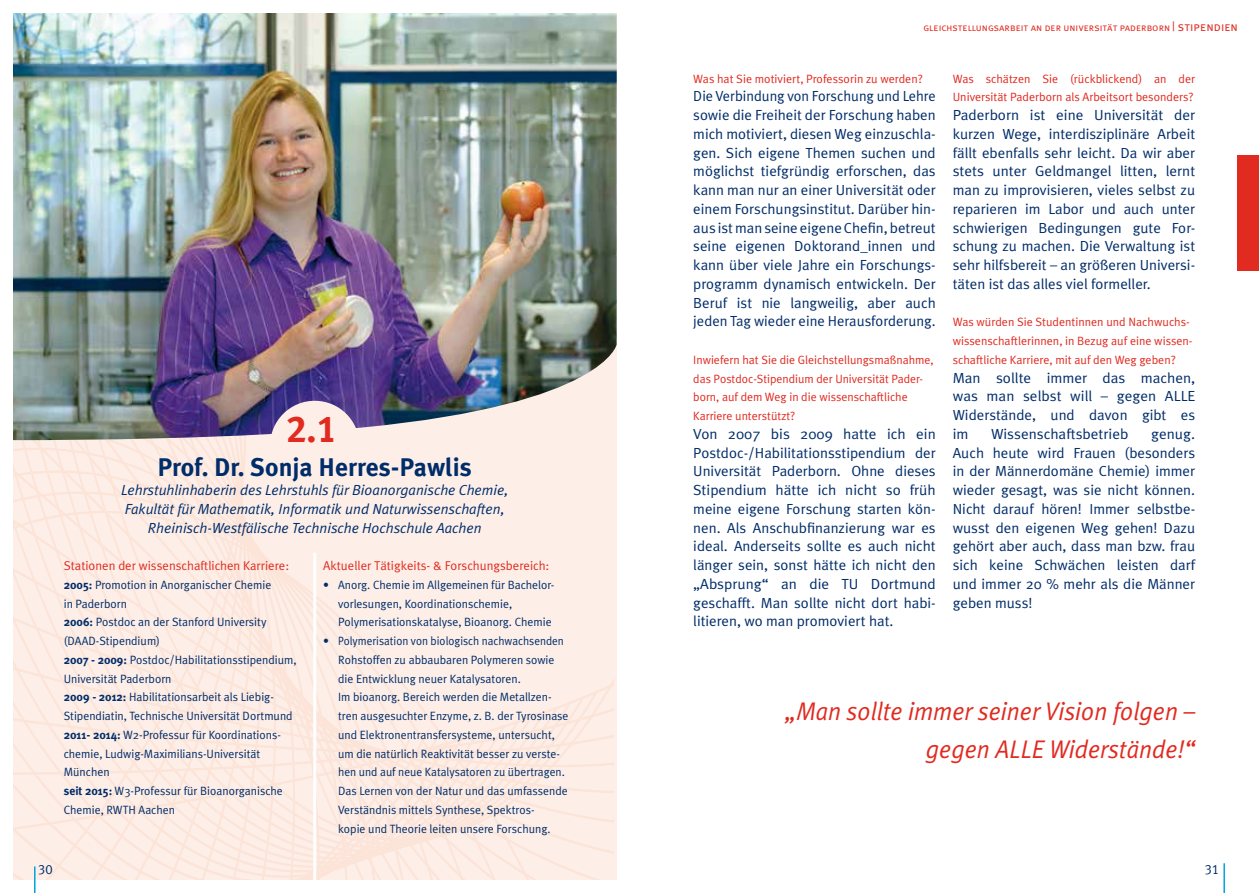
<style>
.page{position:relative;width:1259px;height:893px;background:#fff}
.page>*{position:absolute;margin:0;border:0;box-sizing:border-box;transform-origin:0 0}
.t1{font:37.5px "Meta Plus Bold Caps";color:#e12a20}
.t2{font:italic 25.5px/37.5px "Meta Plus Normal";color:#e12a20;text-align:right;scale:.95 1}
.t3{font:700 25.5px "Meta Plus";color:#002c69}
.t4{font:14.7px/18.8px "Meta Plus Normal";color:#002c69;text-align:justify;scale:1.04 1}
.t5{font:14.7px/18.8px "Meta Plus Normal";color:#002c69;text-align:justify}
.t6{font:italic 14.7px/18.8px "Meta Plus Normal";color:#002c69;text-align:center}
.t7{font:13.5px "Meta Plus Normal Caps";color:#002c69}
.t8{font:12.75px "Meta Plus Normal";color:#e12a20}
.t9{font:12px/18.8px "Meta Plus Normal";color:#002c69}
.t10{font:12px/18.8px "Meta Plus Normal";color:#e12a20}
.t11{font:10.5px "Meta Plus Normal Caps";color:#e12a20}
.s1{font-family:"Meta Plus";font-weight:700}
.s2{font-size:12.75px}
</style>
<div class="page">
<svg style="left:13px;top:440px;width:602px;height:440px;background:#fcece4"></svg>
<img style="left:13px;top:13px;width:604px;height:427px">
<hr style="left:313px;top:553px;width:3px;height:338px;background:#fff">
<div style="left:270px;top:401px;width:89px;height:89px;background:#fdefe8;border-radius:50%"></div>
<div style="left:1237px;top:155px;width:22px;height:116px;background:#e12a20"></div>
<hr style="left:34px;top:866px;width:2px;height:27px;background:#00a3de">
<hr style="left:1223px;top:863px;width:2px;height:30px;background:#00a3de">
<h1 class="t1" style="left:286px;top:407px;width:52px">2.1</h1>
<h2 class="t3" style="left:157px;top:453px;width:316px">Prof. Dr. Sonja Herres-Pawlis</h2>
<p class="t6" style="left:121px;top:480px;width:389px">Lehrstuhlinhaberin des Lehrstuhls für Bioanorganische Chemie,<br>Fakultät für Mathematik, Informatik und Naturwissenschaften,<br>Rheinisch-Westfälische Technische Hochschule Aachen</p>
<p class="t8" style="left:64px;top:558px;width:227px">Stationen der wissenschaftlichen Karriere:</p>
<p class="t9" style="left:64px;top:575px;width:234px"><span class="s1">2005:</span> Promotion in Anorganischer Chemie<br>in Paderborn<br><span class="s1">2006:</span> Postdoc an der Stanford University (DAAD-Stipendium)<br><span class="s1">2007 - 2009:</span> Postdoc/Habilitationsstipendium, Universität Paderborn<br><span class="s1">2009 - 2012:</span> Habilitationsarbeit als Liebig-Stipendiatin, Technische Universität Dortmund <span class="s1">2011- 2014:</span> W2-Professur für Koordinations&shy;chemie, Ludwig-Maximilians-Universität München<br><span class="s1">seit 2015:</span> W3-Professur für Bioanorganische Chemie, RWTH Aachen</p>
<p class="t8" style="left:323px;top:558px;width:228px">Aktueller Tätigkeits- &amp; Forschungsbereich:</p>
<p class="t9" style="left:338px;top:575px;width:218px;text-indent:-15px">• Anorg. Chemie im Allgemeinen für Bachelor&shy;vorlesungen, Koordinationschemie,<br>Polymerisationskatalyse, Bioanorg. Chemie</p>
<p class="t9" style="left:338px;top:631px;width:232px;text-indent:-15px">• Polymerisation von biologisch nachwachsenden Rohstoffen zu abbaubaren Polymeren sowie die Entwicklung neuer Katalysatoren.<br>Im bioanorg. Bereich werden die Metallzen&shy;tren ausgesuchter Enzyme, z. B. der Tyrosinase und Elektronentransfersysteme, untersucht, um die natürlich Reaktivität besser zu verste&shy;hen und auf neue Katalysatoren zu übertragen.<br>Das Lernen von der Natur und das umfassende Verständnis mittels Synthese, Spektros-<br>kopie und Theorie leiten unsere Forschung.</p>
<p class="t11" style="left:923px;top:22px;width:316px">gleichstellungsarbeit an der universität paderborn <span class="s2">| stipendien</span></p>
<p class="t10" style="left:693px;top:69px;width:231px">Was hat Sie motiviert, Professorin zu werden?</p>
<p class="t5" style="left:693px;top:87px;width:244px">Die Verbindung von Forschung und Lehre sowie die Freiheit der Forschung haben mich motiviert, diesen Weg einzuschla&shy;gen. Sich eigene Themen suchen und möglichst tiefgründig erforschen, das kann man nur an einer Universität oder einem Forschungsinstitut. Darüber hin&shy;aus ist man seine eigene Chefin, betreut seine eigenen Doktorand_innen und kann über viele Jahre ein Forschungs&shy;programm dynamisch entwickeln. Der Beruf ist nie langweilig, aber auch jeden Tag wieder eine Herausforderung.</p>
<p class="t10" style="left:693px;top:350px;width:242px">Inwiefern hat Sie die Gleichstellungsmaßnahme, das Postdoc-Stipendium der Universität Pader&shy;born, auf dem Weg in die wissenschaftliche Karriere unterstützt?</p>
<p class="t4" style="left:693px;top:424px;width:235px">Von 2007 bis 2009 hatte ich ein Postdoc-/Habilitationsstipendium der Universität Paderborn. Ohne dieses Stipendium hätte ich nicht so früh meine eigene Forschung starten kön&shy;nen. Als Anschubfinanzierung war es ideal. Anderseits sollte es auch nicht länger sein, sonst hätte ich nicht den „Absprung“ an die TU Dortmund geschafft. Man sollte nicht dort habi&shy;litieren, wo man promoviert hat.</p>
<p class="t10" style="left:952px;top:69px;width:244px">Was schätzen Sie (rückblickend) an der<br>Universität Paderborn als Arbeitsort besonders?</p>
<p class="t4" style="left:952px;top:105px;width:235px">Paderborn ist eine Universität der kurzen Wege, interdisziplinäre Arbeit fällt ebenfalls sehr leicht. Da wir aber stets unter Geldmangel litten, lernt man zu improvisieren, vieles selbst zu reparieren im Labor und auch unter schwierigen Bedingungen gute For&shy;schung zu machen. Die Verwaltung ist sehr hilfsbereit – an größeren Universi&shy;täten ist das alles viel formeller.</p>
<p class="t10" style="left:952px;top:313px;width:241px">Was würden Sie Studentinnen und Nachwuchs&shy;wissenschaftlerinnen, in Bezug auf eine wissen&shy;schaftliche Karriere, mit auf den Weg geben?</p>
<p class="t4" style="left:952px;top:368px;width:235px">Man sollte immer das machen, was man selbst will – gegen ALLE Widerstände, und davon gibt es im</p>
<p class="t4" style="left:991px;top:424px;width:134px">Wissenschaftsbetrieb</p>
<p class="t4" style="left:952px;top:424px;width:235px;text-indent:198px">genug.<br>Auch heute wird Frauen (besonders in der Männerdomäne Chemie) immer wieder gesagt, was sie nicht können.<br>Nicht darauf hören! Immer selbstbe&shy;wusst den eigenen Weg gehen! Dazu gehört aber auch, dass man bzw. frau sich keine Schwächen leisten darf und immer 20 % mehr als die Männer geben muss!</p>
<h2 class="t2" style="left:785px;top:692px;width:433px">„Man sollte immer seiner Vision folgen – gegen ALLE Widerstände!“</h2>
<p class="t7" style="left:38px;top:861px;width:16px">30</p>
<p class="t7" style="left:1204px;top:861px;width:16px">31</p>
</div>
